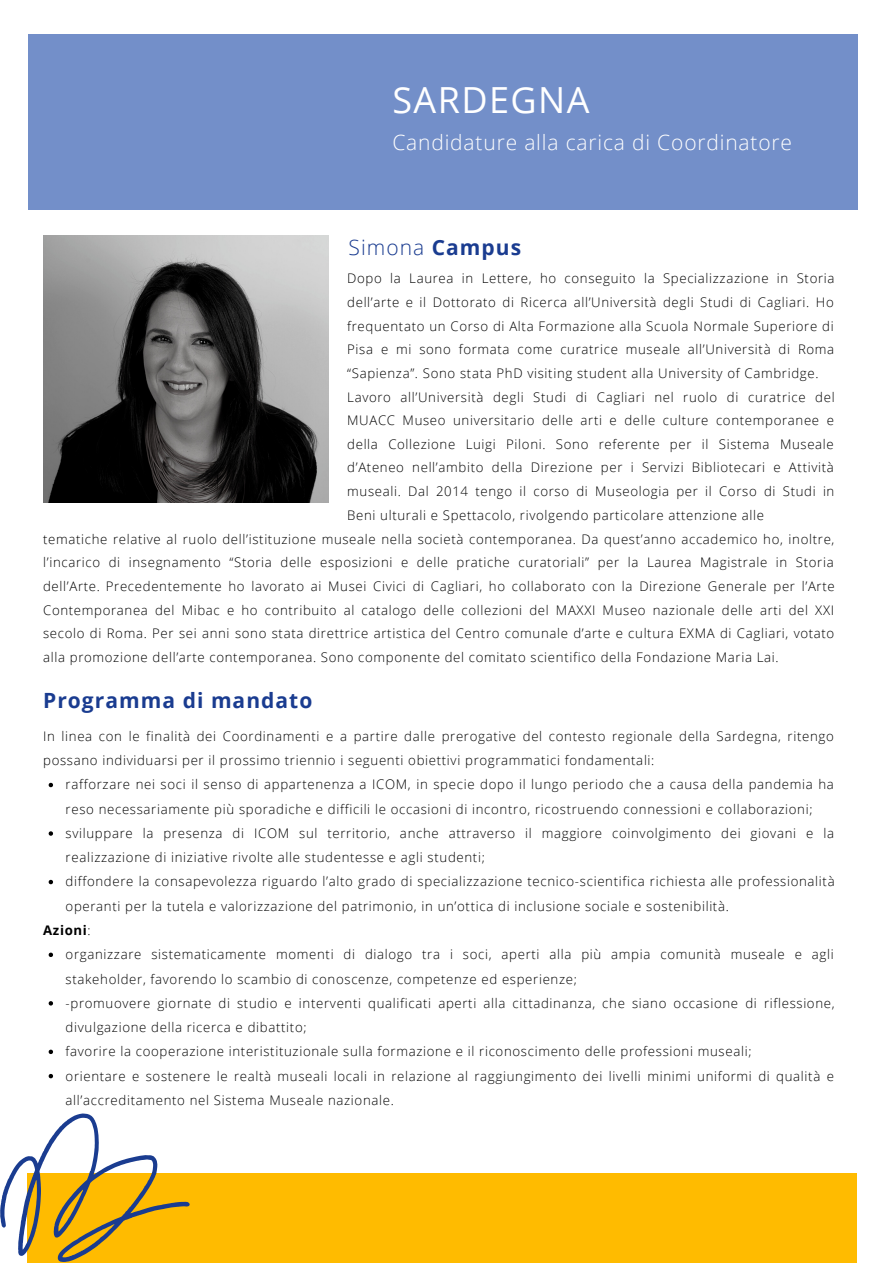
<style>
.page{position:relative;width:893px;height:1264px;background:#fff}
.page>*{position:absolute;margin:0;border:0;box-sizing:border-box;transform-origin:0 0}
.t1{font:36px "Open Sans";letter-spacing:.04em;color:#fff}
.t2{font:300 21px "Open Sans";letter-spacing:.04em;color:#fff}
.t3{font:700 21px "Open Sans";letter-spacing:.05em;color:#1a3c90}
.t4{font:300 21px "Open Sans";letter-spacing:.05em;color:#1a3c90}
.t5{font:300 13.2px/23.5px "Open Sans";letter-spacing:.05em;color:#000}
.t6{font:700 13.2px "Open Sans";letter-spacing:.05em;color:#000}
.s1{font-weight:700}
.s2{font-weight:300}
</style>
<div class="page">
<div style="left:28px;top:35px;width:829px;height:175px;background:#738fc9"></div>
<img style="left:43px;top:236px;width:286px;height:266px">
<div style="left:27px;top:1173px;width:829px;height:89px;background:#fb0"></div>
<svg style="left:0;top:1113px;width:190px;height:148px"></svg>
<svg style="left:49px;top:782px;width:4px;height:5px"></svg>
<svg style="left:49px;top:831px;width:4px;height:4px"></svg>
<svg style="left:49px;top:879px;width:4px;height:5px"></svg>
<svg style="left:49px;top:952px;width:4px;height:5px"></svg>
<svg style="left:49px;top:1001px;width:4px;height:4px"></svg>
<svg style="left:49px;top:1049px;width:4px;height:5px"></svg>
<svg style="left:49px;top:1073px;width:4px;height:5px"></svg>
<h1 class="t1" style="left:392px;top:74px;width:199px">SARDEGNA</h1>
<h2 class="t2" style="left:392px;top:128px;width:401px">Candidature alla carica di Coordinatore</h2>
<h2 class="t4" style="left:348px;top:233px;width:174px">Simona <span class="s1">Campus</span></h2>
<p class="t5" style="left:347px;top:266px;width:489px">Dopo la Laurea in Lettere, ho conseguito la Specializzazione in Storia dell’arte e il Dottorato di Ricerca all’Università degli Studi di Cagliari. Ho frequentato un Corso di Alta Formazione alla Scuola Normale Superiore di Pisa e mi sono formata come curatrice museale all’Università di Roma “Sapienza”. Sono stata PhD visiting student alla University of Cambridge.<br>Lavoro all’Università degli Studi di Cagliari nel ruolo di curatrice del MUACC Museo universitario delle arti e delle culture contemporanee e della Collezione Luigi Piloni. Sono referente per il Sistema Museale d’Ateneo nell’ambito della Direzione per i Servizi Bibliotecari e Attività museali. Dal 2014 tengo il corso di Museologia per il Corso di Studi in Beni ulturali e Spettacolo, rivolgendo particolare attenzione alle</p>
<p class="t5" style="left:43px;top:527px;width:793px;text-align:justify">tematiche relative al ruolo dell’istituzione museale nella società contemporanea. Da quest’anno accademico ho, inoltre, l’incarico di insegnamento “Storia delle esposizioni e delle pratiche curatoriali” per la Laurea Magistrale in Storia dell’Arte. Precedentemente ho lavorato ai Musei Civici di Cagliari, ho collaborato con la Direzione Generale per l’Arte Contemporanea del Mibac e ho contribuito al catalogo delle collezioni del MAXXI Museo nazionale delle arti del XXI secolo di Roma. Per sei anni sono stata direttrice artistica del Centro comunale d’arte e cultura EXMA di Cagliari, votato alla promozione dell’arte contemporanea. Sono componente del comitato scientifico della Fondazione Maria Lai.</p>
<h2 class="t3" style="left:43px;top:685px;width:271px">Programma di mandato</h2>
<p class="t5" style="left:43px;top:723px;width:792px;line-height:24.3px">In linea con le finalità dei Coordinamenti e a partire dalle prerogative del contesto regionale della Sardegna, ritengo possano individuarsi per il prossimo triennio i seguenti obiettivi programmatici fondamentali:</p>
<p class="t5" style="left:66px;top:772px;width:770px;line-height:24.3px">rafforzare nei soci il senso di appartenenza a ICOM, in specie dopo il lungo periodo che a causa della pandemia ha reso necessariamente più sporadiche e difficili le occasioni di incontro, ricostruendo connessioni e collaborazioni; sviluppare la presenza di ICOM sul territorio, anche attraverso il maggiore coinvolgimento dei giovani e la realizzazione di iniziative rivolte alle studentesse e agli studenti;<br>diffondere la consapevolezza riguardo l’alto grado di specializzazione tecnico-scientifica richiesta alle professionalità operanti per la tutela e valorizzazione del patrimonio, in un’ottica di inclusione sociale e sostenibilità.</p>
<p class="t5" style="left:66px;top:941px;width:770px;line-height:24.3px">organizzare sistematicamente momenti di dialogo tra i soci, aperti alla più ampia comunità museale e agli stakeholder, favorendo lo scambio di conoscenze, competenze ed esperienze;<br>-promuovere giornate di studio e interventi qualificati aperti alla cittadinanza, che siano occasione di riflessione, divulgazione della ricerca e dibattito;<br>favorire la cooperazione interistituzionale sulla formazione e il riconoscimento delle professioni museali;<br>orientare e sostenere le realtà museali locali in relazione al raggiungimento dei livelli minimi uniformi di qualità e all’accreditamento nel Sistema Museale nazionale.</p>
<p class="t6" style="left:43px;top:920px;width:49px">Azioni<span class="s2">:</span></p>
</div>
